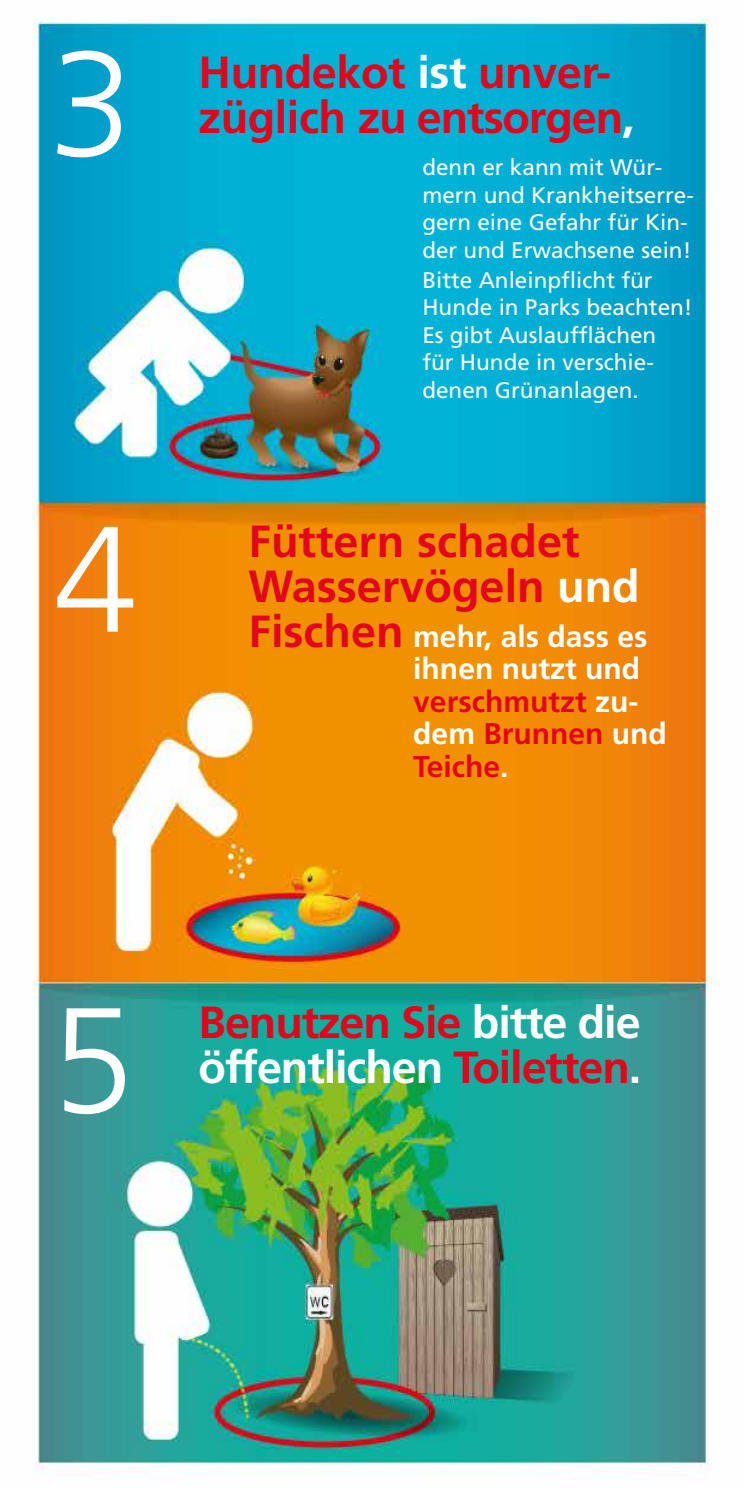
<style>
.page{position:relative;width:745px;height:1489px;background:#fff}
.page>*{position:absolute;margin:0;border:0;box-sizing:border-box;transform-origin:0 0}
.t1{font:300 150px "Frutiger";color:#fff}
.t2{font:700 45px/45px "Frutiger";color:#e3051b}
.t3{font:700 45px/45px "Frutiger";letter-spacing:-.025em;color:#fff}
.t4{font:700 30px/32.5px "Frutiger";color:#fff}
.t5{font:22.5px/27.5px "Frutiger";color:#fff}
.s1{color:#fff}
.s2{color:#e3051b}
</style>
<div class="page">
<img style="left:34px;top:19px;width:675px;height:1455px">
<h1 class="t1" style="left:50px;top:20px;width:85px">3</h1>
<h1 class="t1" style="left:54px;top:495px;width:85px">4</h1>
<h2 class="t2" style="left:198px;top:49px;width:437px">Hundekot <span class="s1">ist</span> unver&shy;züglich zu entsorgen<span class="s1">,</span></h2>
<p class="t5" style="left:422px;top:153px;width:273px">denn er kann mit Wür&shy;mern und Krankheitserre&shy;gern eine Gefahr für Kin&shy;der und Erwachsene sein!</p>
<p class="t5" style="left:422px;top:266px;width:272px">Bitte Anleinpflicht für<br>Hunde in Parks beachten!<br>Es gibt Auslaufflächen für Hunde in verschie&shy;denen Grünanlagen.</p>
<h2 class="t2" style="left:248px;top:518px;width:392px">Füttern schadet<br>Wasservögeln <span class="s1">und<br></span>Fischen</h2>
<h3 class="t4" style="left:413px;top:619px;width:255px">mehr, als dass es ihnen nutzt und <span class="s2">verschmutzt</span> zu&shy;dem <span class="s2">Brunnen</span> und<br><span class="s2">Teiche</span>.</h3>
<h1 class="t1" style="left:51px;top:976px;width:85px">5</h1>
<h2 class="t3" style="left:198px;top:999px;width:444px"><span class="s2">Benutzen Sie</span> bitte die öffentlichen <span class="s2">Toiletten</span>.</h2>
</div>
